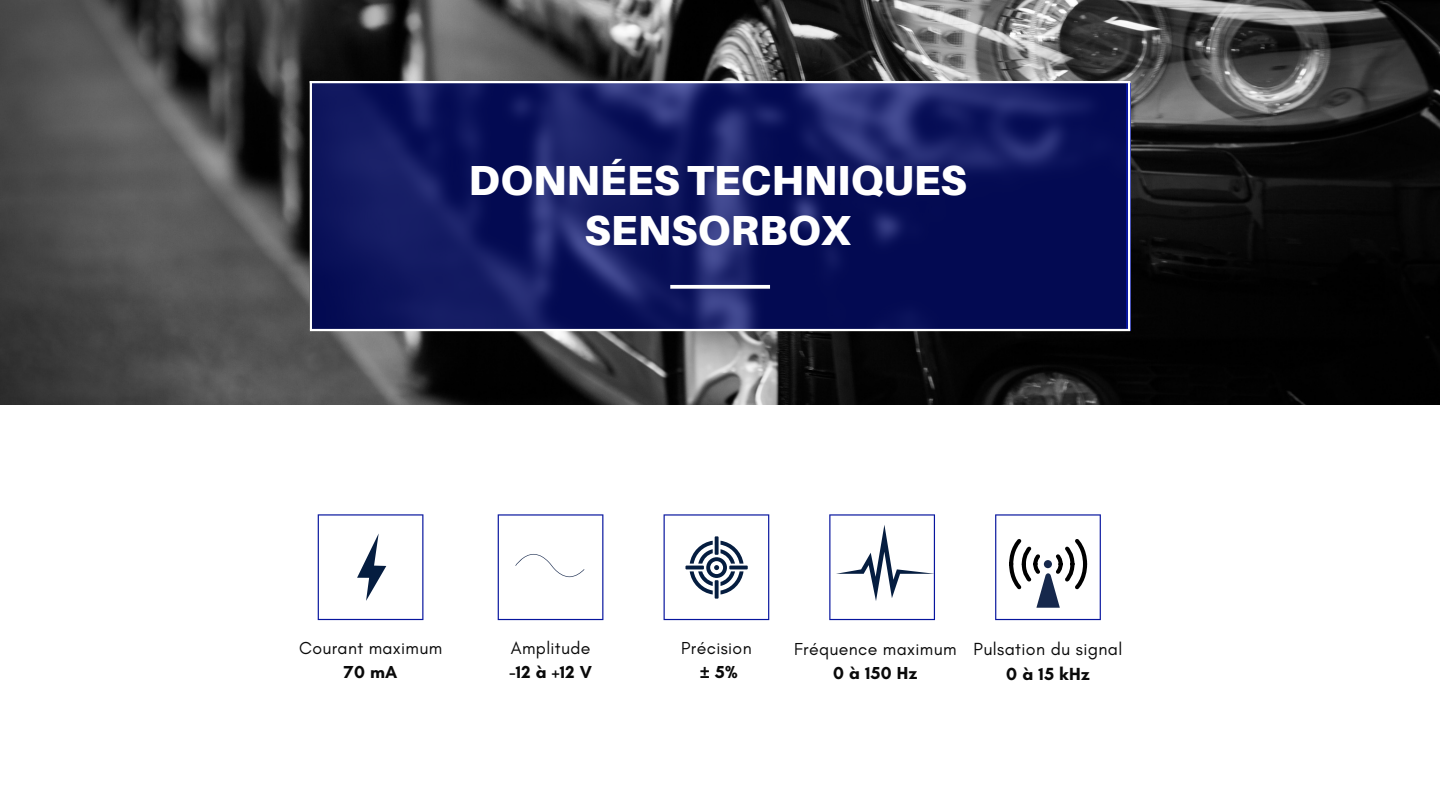
<style>
.page{position:relative;width:1440px;height:810px;background:#fff}
.page>*{position:absolute;margin:0;border:0;box-sizing:border-box;transform-origin:0 0}
.t1{font:900 42px "Aileron";color:#fff}
.t2{font:17.9px "Glacial Indifference";letter-spacing:.02em;color:#0a0a0a}
.t3{font:700 17.9px "Glacial Indifference";color:#0a0a0a}
.t4{font:17.7px "Glacial Indifference";letter-spacing:.02em;color:#0a0a0a}
.t5{font:700 17.7px "Glacial Indifference";letter-spacing:.02em;color:#0a0a0a}
.s1{font-family:"Noto Sans"}
</style>
<div class="page">
<img style="left:0;top:0;width:1440px;height:405px">
<img style="left:312px;top:83px;width:814px;height:246px">
<hr style="left:310px;top:81px;width:2px;height:248px;background:#fff">
<hr style="left:1128px;top:81px;width:2px;height:248px;background:#fff">
<hr style="left:310px;top:329px;width:820px;height:2px;background:#fff">
<hr style="left:310px;top:81px;width:820px;height:2px;background:#fff">
<svg style="left:670px;top:285px;width:100px;height:4px"></svg>
<svg style="left:318px;top:514px;width:105px;height:106px"></svg>
<svg style="left:664px;top:514px;width:105px;height:106px"></svg>
<svg style="left:715px;top:536px;width:4px;height:19px"></svg>
<svg style="left:715px;top:580px;width:4px;height:19px"></svg>
<hr style="left:729px;top:566px;width:19px;height:3px;background:#051d40">
<hr style="left:686px;top:566px;width:18px;height:3px;background:#051d40">
<svg style="left:498px;top:514px;width:105px;height:106px"></svg>
<svg style="left:829px;top:514px;width:106px;height:106px"></svg>
<svg style="left:995px;top:514px;width:106px;height:106px"></svg>
<p class="t1" style="left:469px;top:154px;width:500px">DONNÉES TECHNIQUES</p>
<p class="t1" style="left:585px;top:204px;width:268px">SENSORBOX</p>
<p class="t4" style="left:299px;top:637px;width:145px">Courant maximum</p>
<p class="t5" style="left:344px;top:661px;width:55px">70 mA</p>
<p class="t4" style="left:511px;top:637px;width:81px">Amplitude</p>
<p class="t5" style="left:509px;top:661px;width:84px">-12 à +12 V</p>
<p class="t4" style="left:681px;top:637px;width:72px">Précision</p>
<p class="t5" style="left:700px;top:661px;width:39px"><span class="s1">±</span> 5%</p>
<p class="t4" style="left:794px;top:638px;width:164px">Fréquence maximum</p>
<p class="t5" style="left:833px;top:663px;width:86px">0 à 150 Hz</p>
<p class="t2" style="left:974px;top:638px;width:150px">Pulsation du signal</p>
<p class="t3" style="left:1006px;top:663px;width:85px">0 à 15 kHz</p>
</div>
